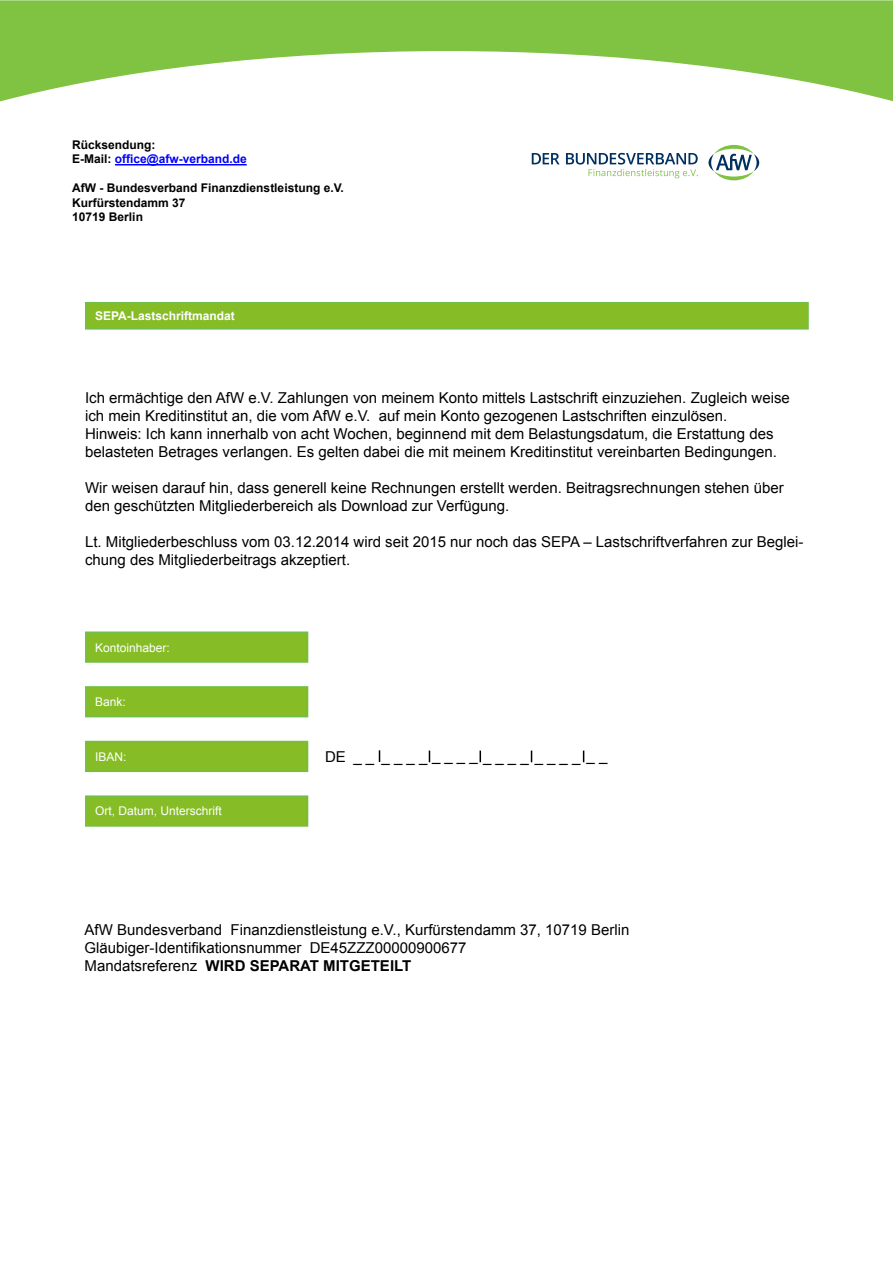
<style>
.page{position:relative;width:893px;height:1263px;background:#fff}
.page>*{position:absolute;margin:0;border:0;box-sizing:border-box;transform-origin:0 0}
.t1{font:15px/18px "Arial";color:#000}
.t2{font:700 12px/14.4px "Arial";color:#000}
.t3{font:12px "Arial";color:#fff}
.t4{font:700 12px/14.4px "Arial";color:#00f}
.t5{font:700 12px "Arial";color:#fff}
.s1{color:#000}
.s2{font-weight:700}
</style>
<div class="page">
<svg style="left:0;top:0;width:893px;height:102px;fill:#80c342"></svg>
<svg style="left:532px;top:153px;width:166px;height:25px"></svg>
<svg style="left:708px;top:145px;width:51px;height:35px"></svg>
<hr style="left:115px;top:164px;width:132px;height:1px;background:#00f">
<div style="left:86px;top:303px;width:722px;height:26px;background:#86bc25"></div>
<div style="left:85px;top:302px;width:724px;height:28px;border:2px solid #71bf4b"></div>
<div style="left:86px;top:632px;width:222px;height:30px;background:#86bc25"></div>
<div style="left:85px;top:631px;width:223px;height:32px;border:2px solid #71bf4b"></div>
<div style="left:86px;top:687px;width:222px;height:30px;background:#86bc25"></div>
<div style="left:85px;top:686px;width:223px;height:31px;border:2px solid #71bf4b"></div>
<div style="left:86px;top:741px;width:222px;height:30px;background:#86bc25"></div>
<div style="left:85px;top:741px;width:223px;height:31px;border:2px solid #71bf4b"></div>
<div style="left:86px;top:796px;width:222px;height:30px;background:#86bc25"></div>
<div style="left:85px;top:795px;width:223px;height:32px;border:2px solid #71bf4b"></div>
<svg style="left:379px;top:750px;width:1px;height:12px"></svg>
<svg style="left:429px;top:750px;width:1px;height:12px"></svg>
<svg style="left:480px;top:750px;width:1px;height:12px"></svg>
<svg style="left:531px;top:750px;width:1px;height:12px"></svg>
<svg style="left:583px;top:750px;width:1px;height:12px"></svg>
<p class="t4" style="left:72px;top:138px;width:176px"><span class="s1">Rücksendung:<br>E-Mail:</span> office@afw-verband.de</p>
<p class="t2" style="left:72px;top:181px;width:273px">AfW - Bundesverband Finanzdienstleistung e.V.<br>Kurfürstendamm 37<br>10719 Berlin</p>
<p class="t5" style="left:95px;top:308px;width:141px">SEPA-Lastschriftmandat</p>
<p class="t1" style="left:85px;top:389px;width:706px">Ich ermächtige den AfW e.V. Zahlungen von meinem Konto mittels Lastschrift einzuziehen. Zugleich weise ich mein Kreditinstitut an, die vom AfW e.V. auf mein Konto gezogenen Lastschriften einzulösen.<br>Hinweis: Ich kann innerhalb von acht Wochen, beginnend mit dem Belastungsdatum, die Erstattung des belasteten Betrages verlangen. Es gelten dabei die mit meinem Kreditinstitut vereinbarten Bedingungen.</p>
<p class="t1" style="left:85px;top:479px;width:700px">Wir weisen darauf hin, dass generell keine Rechnungen erstellt werden. Beitragsrechnungen stehen über den geschützten Mitgliederbereich als Download zur Verfügung.</p>
<p class="t1" style="left:85px;top:533px;width:720px">Lt. Mitgliederbeschluss vom 03.12.2014 wird seit 2015 nur noch das SEPA – Lastschriftverfahren zur Beglei&shy;chung des Mitgliederbeitrags akzeptiert.</p>
<p class="t3" style="left:95px;top:639px;width:76px">Kontoinhaber:</p>
<p class="t3" style="left:95px;top:694px;width:32px">Bank:</p>
<p class="t3" style="left:95px;top:749px;width:33px">IBAN:</p>
<p class="t3" style="left:95px;top:803px;width:128px">Ort, Datum, Unterschrift</p>
<p class="t1" style="left:325px;top:747px;width:284px">DE_ __ _ _ __ _ _ __ _ _ __ _ _ __ _</p>
<p class="t1" style="left:85px;top:921px;width:546px">AfW Bundesverband Finanzdienstleistung e.V., Kurfürstendamm 37, 10719 Berlin<br>Gläubiger-Identifikationsnummer DE45ZZZ00000900677<br>Mandatsreferenz <span class="s2">WIRD SEPARAT MITGETEILT</span></p>
</div>
